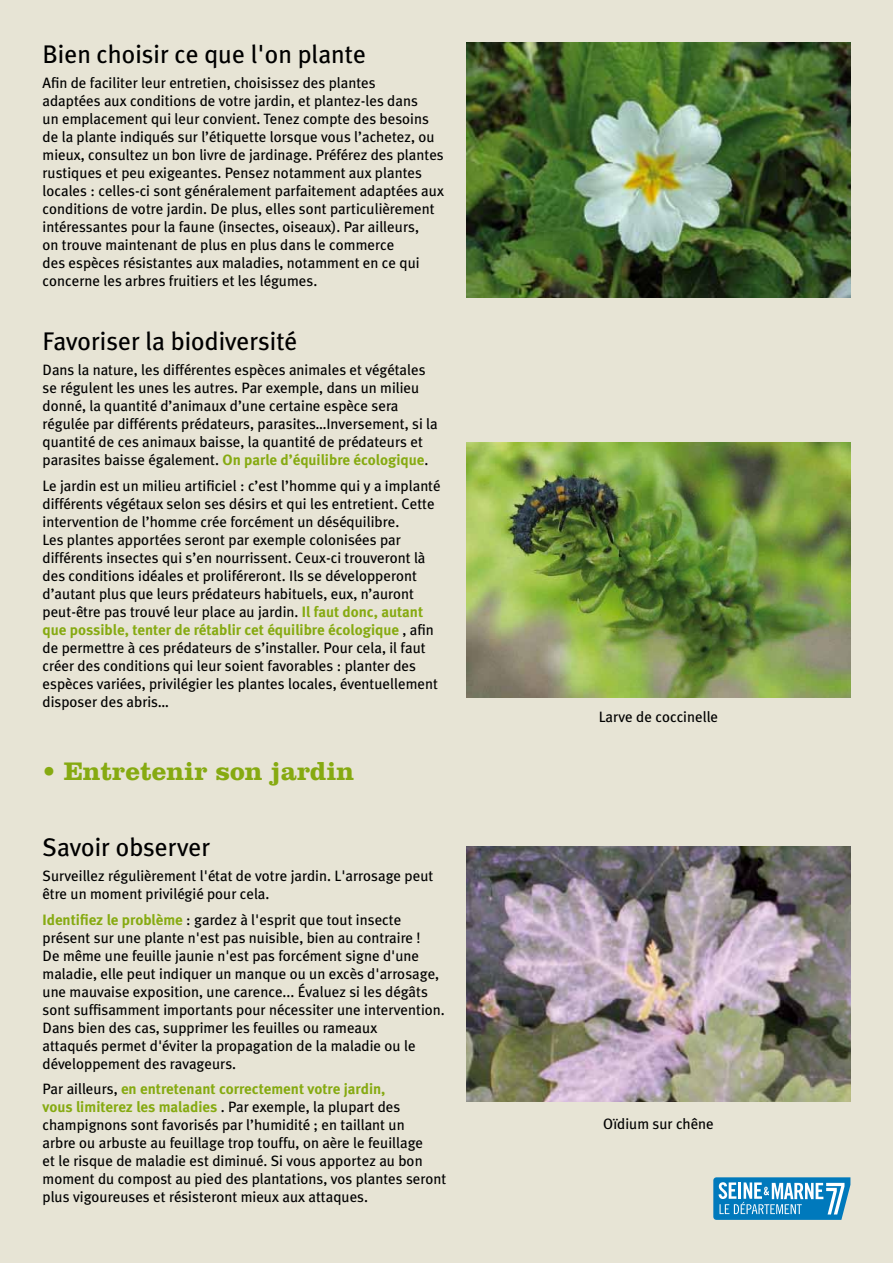
<style>
.page{position:relative;width:893px;height:1263px;background:#e7e4d5}
.page>*{position:absolute;margin:0;border:0;box-sizing:border-box;transform-origin:0 0}
.t1{font:700 26.4px "Clarendon";color:#86aa11}
.t2{font:25.5px "Meta Plus";color:#000}
.t3{font:15px/18px "Meta Plus";color:#000}
.t4{font:700 15px/18px "Meta";color:#86aa11}
.s1{font-family:"Meta Plus";font-weight:400;color:#000}
.s2{font-family:"Meta";font-weight:700;color:#86aa11}
</style>
<div class="page">
<img style="left:466px;top:43px;width:384px;height:254px">
<img style="left:466px;top:442px;width:384px;height:255px">
<img style="left:466px;top:846px;width:384px;height:255px">
<svg style="left:713px;top:1177px;width:137px;height:43px"></svg>
<h2 class="t2" style="left:43px;top:39px;width:325px">Bien choisir ce que l'on plante</h2>
<p class="t3" style="left:43px;top:74px;width:403px">Afin de faciliter leur entretien, choisissez des plantes<br>adaptées aux conditions de votre jardin, et plantez-les dans<br>un emplacement qui leur convient. Tenez compte des besoins de la plante indiqués sur l’étiquette lorsque vous l’achetez, ou mieux, consultez un bon livre de jardinage. Préférez des plantes rustiques et peu exigeantes. Pensez notamment aux plantes locales : celles-ci sont généralement parfaitement adaptées aux conditions de votre jardin. De plus, elles sont particulièrement intéressantes pour la faune (insectes, oiseaux). Par ailleurs,<br>on trouve maintenant de plus en plus dans le commerce<br>des espèces résistantes aux maladies, notamment en ce qui concerne les arbres fruitiers et les légumes.</p>
<h2 class="t2" style="left:43px;top:326px;width:256px">Favoriser la biodiversité</h2>
<p class="t3" style="left:43px;top:361px;width:397px">Dans la nature, les différentes espèces animales et végétales se régulent les unes les autres. Par exemple, dans un milieu donné, la quantité d’animaux d’une certaine espèce sera régulée par différents prédateurs, parasites…Inversement, si la quantité de ces animaux baisse, la quantité de prédateurs et</p>
<p class="t4" style="left:43px;top:451px;width:387px"><span class="s1">parasites baisse également.</span> On parle d’équilibre écologique<span class="s1">.</span></p>
<p class="t3" style="left:43px;top:476px;width:399px">Le jardin est un milieu artificiel : c’est l’homme qui y a implanté différents végétaux selon ses désirs et qui les entretient. Cette intervention de l’homme crée forcément un déséquilibre.<br>Les plantes apportées seront par exemple colonisées par différents insectes qui s’en nourrissent. Ceux-ci trouveront là des conditions idéales et proliféreront. Ils se développeront d’autant plus que leurs prédateurs habituels, eux, n’auront peut-être pas trouvé leur place au jardin. <span class="s2">Il faut donc, autant</span></p>
<p class="t4" style="left:43px;top:620px;width:393px">que possible, tenter de rétablir cet équilibre écologique <span class="s1">, afin</span></p>
<p class="t3" style="left:43px;top:638px;width:397px">de permettre à ces prédateurs de s’installer. Pour cela, il faut créer des conditions qui leur soient favorables : planter des espèces variées, privilégier les plantes locales, éventuellement disposer des abris…</p>
<h1 class="t1" style="left:43px;top:755px;width:313px">• Entretenir son jardin</h1>
<h2 class="t2" style="left:43px;top:832px;width:169px">Savoir observer</h2>
<p class="t3" style="left:43px;top:867px;width:392px">Surveillez régulièrement l'état de votre jardin. L'arrosage peut être un moment privilégié pour cela.</p>
<p class="t3" style="left:43px;top:910px;width:404px"><span class="s2">Identifiez le problème</span> : gardez à l'esprit que tout insecte présent sur une plante n'est pas nuisible, bien au contraire !<br>De même une feuille jaunie n'est pas forcément signe d'une maladie, elle peut indiquer un manque ou un excès d'arrosage, une mauvaise exposition, une carence... Évaluez si les dégâts sont suffisamment importants pour nécessiter une intervention.<br>Dans bien des cas, supprimer les feuilles ou rameaux<br>attaqués permet d'éviter la propagation de la maladie ou le développement des ravageurs.</p>
<p class="t4" style="left:43px;top:1080px;width:359px"><span class="s1">Par ailleurs,</span> en entretenant correctement votre jardin, vous limiterez les maladies <span class="s1">. Par exemple, la plupart des</span></p>
<p class="t3" style="left:43px;top:1116px;width:405px">champignons sont favorisés par l’humidité ; en taillant un<br>arbre ou arbuste au feuillage trop touffu, on aère le feuillage<br>et le risque de maladie est diminué. Si vous apportez au bon moment du compost au pied des plantations, vos plantes seront plus vigoureuses et résisteront mieux aux attaques.</p>
<p class="t3" style="left:599px;top:708px;width:121px">Larve de coccinelle</p>
<p class="t3" style="left:603px;top:1115px;width:112px">Oïdium sur chêne</p>
</div>
